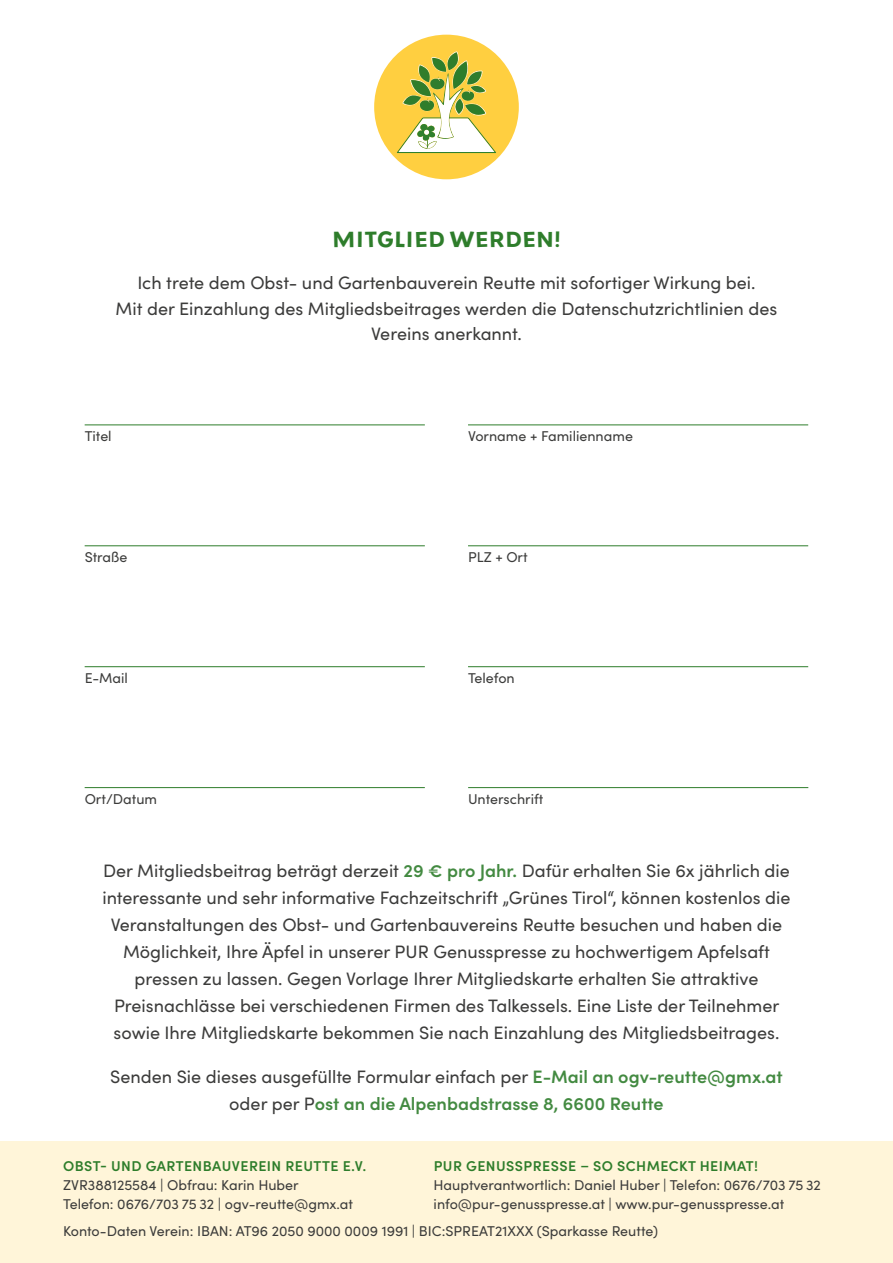
<style>
.page{position:relative;width:893px;height:1263px;background:#fff}
.page>*{position:absolute;margin:0;border:0;box-sizing:border-box;transform-origin:0 0}
.t1{font:700 19.5px "Grenadine MVB";letter-spacing:.01em;color:#2e7d2b}
.t2{font:18px/27px "Sofia Pro";color:#3c3c3b;text-align:center}
.t3{font:600 18px/27px "Sofia Pro";color:#438a41;text-align:center}
.t4{font:14.25px/18.8px "Sofia Pro";color:#3c3c3b}
.t5{font:600 14.25px "Sofia Pro";letter-spacing:.03em;color:#2e7d2b}
.s1{font-weight:600;color:#438a41}
.s2{font-weight:400;color:#3c3c3b}
</style>
<div class="page">
<div style="left:0;top:1141px;width:893px;height:122px;background:#fff5d9"></div>
<div style="left:374px;top:35px;width:145px;height:144px;background:#ffcf40;border-radius:50%"></div>
<svg style="left:397px;top:51px;width:99px;height:102px"></svg>
<hr style="left:85px;top:545px;width:340px;height:1px;background:#2e7d2b">
<hr style="left:468px;top:545px;width:340px;height:1px;background:#2e7d2b">
<hr style="left:85px;top:666px;width:340px;height:1px;background:#2e7d2b">
<hr style="left:468px;top:666px;width:340px;height:1px;background:#2e7d2b">
<hr style="left:85px;top:787px;width:340px;height:1px;background:#2e7d2b">
<hr style="left:468px;top:787px;width:340px;height:1px;background:#2e7d2b">
<hr style="left:85px;top:425px;width:340px;height:1px;background:#2e7d2b">
<hr style="left:468px;top:425px;width:340px;height:1px;background:#2e7d2b">
<p class="t1" style="left:332px;top:225px;width:230px">MITGLIED WERDEN!</p>
<p class="t2" style="left:116px;top:269px;width:663px;line-height:25.5px">Ich trete dem Obst- und Gartenbauverein Reutte mit sofortiger Wirkung bei.<br>Mit der Einzahlung des Mitgliedsbeitrages werden die Datenschutzrichtlinien des<br>Vereins anerkannt.</p>
<p class="t4" style="left:85px;top:426px;width:29px">Titel</p>
<p class="t4" style="left:468px;top:426px;width:166px">Vorname + Familienname</p>
<p class="t4" style="left:85px;top:547px;width:44px">Straße</p>
<p class="t4" style="left:468px;top:547px;width:61px">PLZ + Ort</p>
<p class="t4" style="left:85px;top:667px;width:45px">E-Mail</p>
<p class="t4" style="left:468px;top:667px;width:48px">Telefon</p>
<p class="t4" style="left:85px;top:788px;width:74px">Ort/Datum</p>
<p class="t4" style="left:468px;top:788px;width:77px">Unterschrift</p>
<p class="t2" style="left:102px;top:856px;width:690px">Der Mitgliedsbeitrag beträgt derzeit <span class="s1">29 € pro Jahr.</span> Dafür erhalten Sie 6x jährlich die interessante und sehr informative Fachzeitschrift „Grünes Tirol“, können kostenlos die Veranstaltungen des Obst- und Gartenbauvereins Reutte besuchen und haben die Möglichkeit, Ihre Äpfel in unserer PUR Genusspresse zu hochwertigem Apfelsaft pressen zu lassen. Gegen Vorlage Ihrer Mitgliedskarte erhalten Sie attraktive Preisnachlässe bei verschiedenen Firmen des Talkessels. Eine Liste der Teilnehmer sowie Ihre Mitgliedskarte bekommen Sie nach Einzahlung des Mitgliedsbeitrages.</p>
<p class="t3" style="left:110px;top:1062px;width:674px"><span class="s2">Senden Sie dieses ausgefüllte Formular einfach per</span> E-Mail an ogv-reutte@gmx.at <span class="s2">oder per P</span>ost an die Alpenbadstrasse 8, 6600 Reutte</p>
<p class="t5" style="left:63px;top:1155px;width:305px">OBST- UND GARTENBAUVEREIN REUTTE E.V.</p>
<p class="t4" style="left:63px;top:1175px;width:291px">ZVR388125584 | Obfrau: Karin Huber<br>Telefon: 0676/703 75 32 | ogv-reutte@gmx.at</p>
<p class="t5" style="left:434px;top:1155px;width:326px">PUR GENUSSPRESSE – SO SCHMECKT HEIMAT!</p>
<p class="t4" style="left:434px;top:1175px;width:389px">Hauptverantwortlich: Daniel Huber | Telefon: 0676/703 75 32 info@pur-genusspresse.at | www.pur-genusspresse.at</p>
<p class="t4" style="left:63px;top:1221px;width:596px">Konto-Daten Verein: IBAN: AT96 2050 9000 0009 1991 | BIC:SPREAT21XXX (Sparkasse Reutte)</p>
</div>
